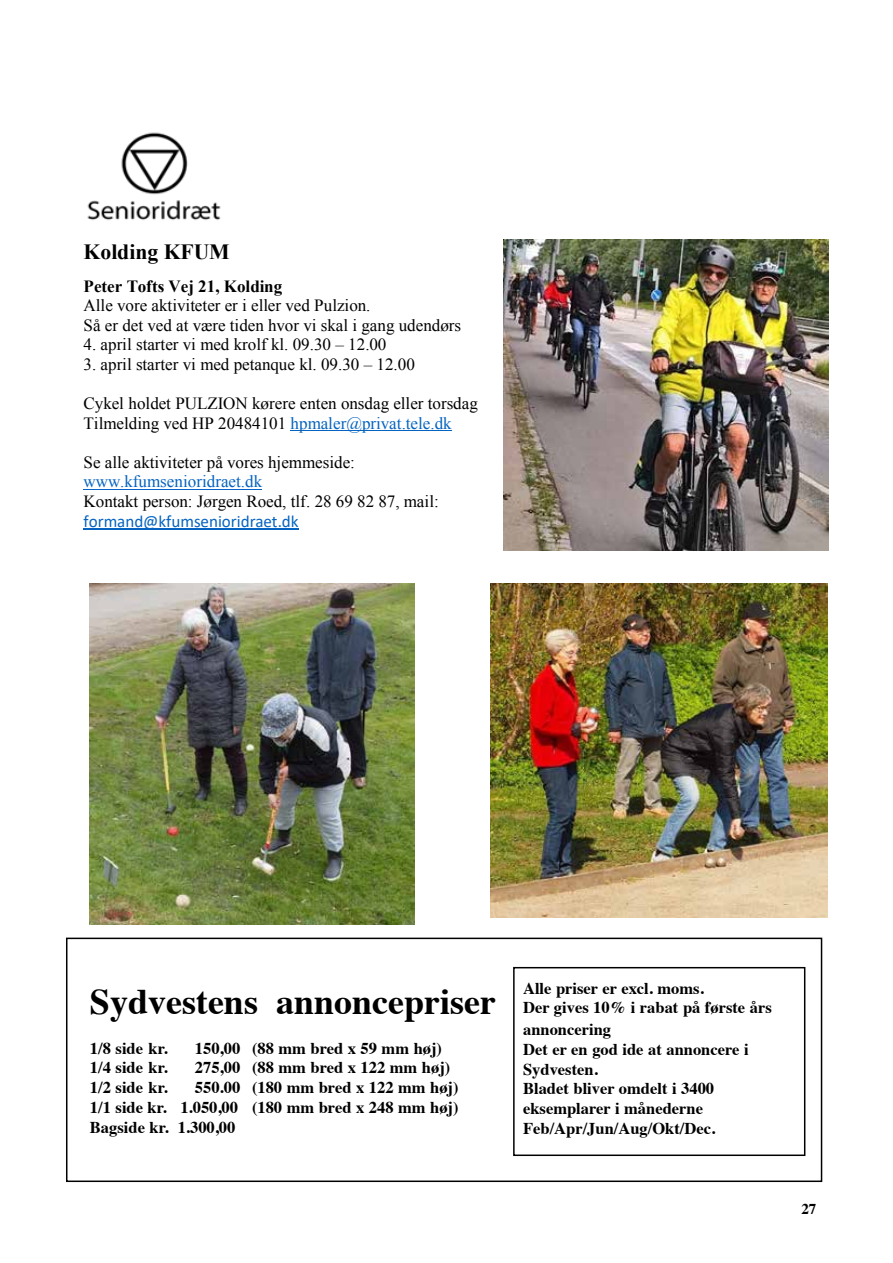
<style>
.page{position:relative;width:893px;height:1263px;background:#fff}
.page>*{position:absolute;margin:0;border:0;box-sizing:border-box;transform-origin:0 0}
.t1{font:700 36px "Times";color:#000}
.t2{font:700 21.75px "Times New Roman";color:#000}
.t3{font:17.1px/19.6px "Times New Roman";color:#000}
.t4{font:17.1px "Calibri";color:#0563c1}
.t5{font:700 17.1px "Times New Roman";color:#000}
.t6{font:17.1px "Times New Roman";color:#0563c1}
.t7{font:700 16.5px/19.8px "Times";color:#000}
.t8{font:700 15px "Times";color:#000}
.s1{color:#0563c1}
</style>
<div class="page">
<div style="left:66px;top:938px;width:756px;height:244px;border:2px solid #000"></div>
<div style="left:513px;top:967px;width:292px;height:189px;border:2px solid #000"></div>
<hr style="left:291px;top:430px;width:161px;height:1px;background:#0563c1">
<hr style="left:84px;top:489px;width:178px;height:1px;background:#0563c1">
<hr style="left:84px;top:529px;width:215px;height:1px;background:#0563c1">
<img style="left:87px;top:132px;width:134px;height:88px">
<img style="left:503px;top:240px;width:325px;height:310px">
<img style="left:90px;top:584px;width:325px;height:340px">
<img style="left:490px;top:583px;width:338px;height:334px">
<p class="t2" style="left:84px;top:236px;width:148px">Kolding KFUM</p>
<p class="t5" style="left:84px;top:274px;width:200px">Peter Tofts Vej 21, Kolding</p>
<p class="t3" style="left:84px;top:295px;width:379px">Alle vore aktiviteter er i eller ved Pulzion.<br>Så er det ved at være tiden hvor vi skal i gang udendørs</p>
<p class="t3" style="left:84px;top:334px;width:304px">4. april starter vi med krolf kl. 09.30 – 12.00</p>
<p class="t3" style="left:84px;top:354px;width:333px">3. april starter vi med petanque kl. 09.30 – 12.00</p>
<p class="t3" style="left:84px;top:393px;width:396px">Cykel holdet PULZION kørere enten onsdag eller torsdag<br>Tilmelding ved HP 20484101 <span class="s1">hpmaler@privat.tele.dk</span></p>
<p class="t3" style="left:84px;top:452px;width:273px">Se alle aktiviteter på vores hjemmeside:</p>
<p class="t6" style="left:84px;top:470px;width:180px">www.kfumsenioridraet.dk</p>
<p class="t3" style="left:84px;top:491px;width:357px">Kontakt person: Jørgen Roed, tlf. 28 69 82 87, mail:</p>
<p class="t4" style="left:84px;top:509px;width:217px">formand@kfumsenioridraet.dk</p>
<h1 class="t1" style="left:90px;top:967px;width:408px">Sydvestens annoncepriser</h1>
<p class="t7" style="left:90px;top:1036px;width:79px">1/8 side kr.</p>
<p class="t7" style="left:195px;top:1036px;width:249px">150,00 (88 mm bred x 59 mm høj)</p>
<p class="t7" style="left:90px;top:1056px;width:79px">1/4 side kr.</p>
<p class="t7" style="left:195px;top:1056px;width:257px">275,00 (88 mm bred x 122 mm høj)</p>
<p class="t7" style="left:90px;top:1076px;width:79px">1/2 side kr.</p>
<p class="t7" style="left:90px;top:1076px;width:370px;text-align:justify;text-indent:105px">550.00 (180 mm bred x 122 mm høj)<br>1/1 side kr. 1.050,00 (180 mm bred x 248 mm høj)<br>Bagside kr. 1.300,00</p>
<p class="t7" style="left:523px;top:976px;width:250px">Alle priser er excl. moms.<br>Der gives 10% i rabat på første års</p>
<p class="t7" style="left:523px;top:1018px;width:227px">annoncering<br>Det er en god ide at annoncere i<br>Sydvesten.<br>Bladet bliver omdelt i 3400 eksemplarer i månederne<br>Feb/Apr/Jun/Aug/Okt/Dec.</p>
<p class="t8" style="left:801px;top:1195px;width:16px">27</p>
</div>
